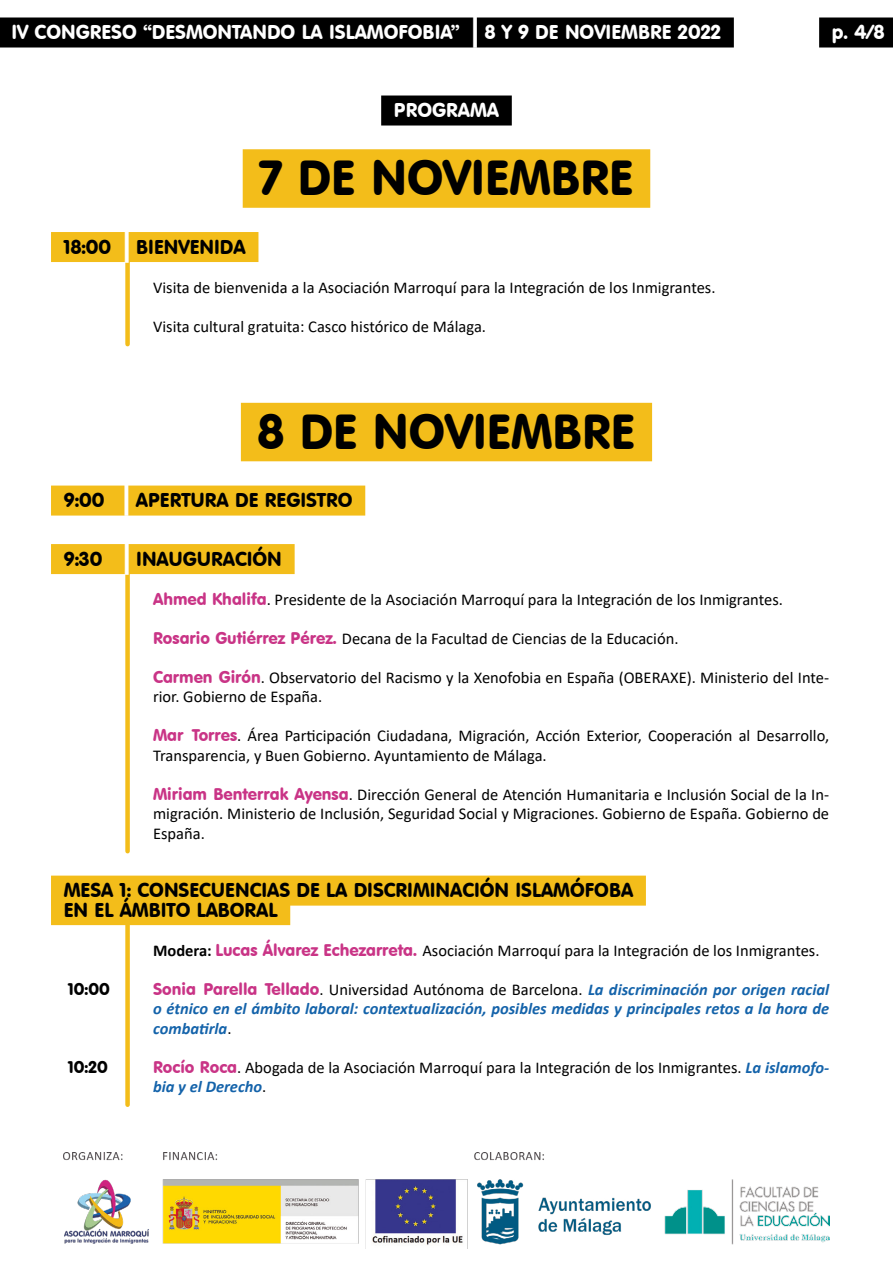
<style>
.page{position:relative;width:893px;height:1263px;background:#fff}
.page>*{position:absolute;margin:0;border:0;box-sizing:border-box;transform-origin:0 0}
.t1{font:48px "VAG Rounded BT";color:#000}
.t2{font:19.5px/19.5px "VAG Rounded BT";color:#000}
.t3{font:19.5px "VAG Rounded BT";color:#fff}
.t4{font:16.5px/19.5px "Calibri";color:#000}
.t5{font:italic 700 16.5px/19.5px "Calibri";color:#1463aa;text-align:justify}
.t6{font:16.5px "VAG Rounded BT";color:#000}
.s1{font-size:37.5px}
.s2{font-size:37.5px;color:#fff}
.s3{font-family:"VAG Rounded BT";color:#c93486}
.s4{font-weight:700}
.s5{font-family:"VAG Rounded BT";font-weight:400;font-style:normal;color:#c93486}
.s6{font-weight:400;font-style:normal;color:#000}
.s7{font-weight:700;font-style:italic;color:#1463aa}
</style>
<div class="page">
<div style="left:819px;top:18px;width:74px;height:30px;background:#000"></div>
<div style="left:0;top:18px;width:734px;height:30px;background:#000"></div>
<div style="left:381px;top:96px;width:131px;height:30px;background:#000"></div>
<div style="left:243px;top:149px;width:407px;height:59px;background:#f3bd1a"></div>
<div style="left:51px;top:232px;width:207px;height:30px;background:#f3bd1a"></div>
<div style="left:125px;top:255px;width:5px;height:89px;background:#f3bd1a"></div>
<div style="left:241px;top:403px;width:411px;height:58px;background:#f3bd1a"></div>
<div style="left:51px;top:486px;width:314px;height:30px;background:#f3bd1a"></div>
<div style="left:51px;top:544px;width:244px;height:30px;background:#f3bd1a"></div>
<div style="left:125px;top:566px;width:5px;height:285px;background:#f3bd1a"></div>
<div style="left:51px;top:876px;width:595px;height:30px;background:#f3bd1a"></div>
<div style="left:51px;top:895px;width:239px;height:30px;background:#f3bd1a"></div>
<div style="left:125px;top:917px;width:5px;height:188px;background:#f3bd1a"></div>
<img style="left:63px;top:1152px;width:767px;height:96px">
<p class="t3" style="left:11px;top:20px;width:711px">IV CONGRESO “DESMONTANDO LA ISLAMOFOBIA” <span class="s1">|</span>8 Y 9 DE NOVIEMBRE 2022</p>
<p class="t3" style="left:394px;top:98px;width:107px">PROGRAMA</p>
<h1 class="t1" style="left:260px;top:148px;width:375px">7 DE NOVIEMBRE</h1>
<p class="t2" style="left:64px;top:236px;width:183px">18:00 <span class="s2">|</span>BIENVENIDA</p>
<p class="t4" style="left:153px;top:277px;width:564px">Visita de bienvenida a la Asociación Marroquí para la Integración de los Inmigrantes.</p>
<p class="t4" style="left:153px;top:316px;width:334px">Visita cultural gratuita: Casco histórico de Málaga.</p>
<p class="t3" style="left:832px;top:20px;width:54px">p. 4/8</p>
<h1 class="t1" style="left:258px;top:401px;width:379px">8 DE NOVIEMBRE</h1>
<p class="t2" style="left:64px;top:490px;width:290px">9:00 <span class="s2">|</span>APERTURA DE REGISTRO</p>
<p class="t2" style="left:64px;top:548px;width:220px">9:30 <span class="s2">|</span>INAUGURACIÓN</p>
<p class="t4" style="left:153px;top:589px;width:631px"><span class="s3">Ahmed Khalifa</span>. Presidente de la Asociación Marroquí para la Integración de los Inmigrantes.</p>
<p class="t4" style="left:153px;top:628px;width:527px"><span class="s3">Rosario Gutiérrez Pérez.</span> Decana de la Facultad de Ciencias de la Educación.</p>
<p class="t4" style="left:153px;top:667px;width:678px"><span class="s3">Carmen Girón</span>. Observatorio del Racismo y la Xenofobia en España (OBERAXE). Ministerio del Inte&shy;rior. Gobierno de España.</p>
<p class="t4" style="left:153px;top:725px;width:678px"><span class="s3">Mar Torres</span>. Área Participación Ciudadana, Migración, Acción Exterior, Cooperación al Desarrollo,<br>Transparencia, y Buen Gobierno. Ayuntamiento de Málaga.</p>
<p class="t4" style="left:153px;top:784px;width:678px;text-align:justify"><span class="s3">Miriam Benterrak Ayensa</span>. Dirección General de Atención Humanitaria e Inclusión Social de la In&shy;migración. Ministerio de Inclusión, Seguridad Social y Migraciones. Gobierno de España. Gobierno de España.</p>
<p class="t2" style="left:64px;top:880px;width:571px">MESA 1: CONSECUENCIAS DE LA DISCRIMINACIÓN ISLAMÓFOBA<br>EN EL ÁMBITO LABORAL</p>
<p class="t4" style="left:153px;top:940px;width:668px"><span class="s4">Modera:</span> <span class="s3">Lucas Álvarez Echezarreta.</span> Asociación Marroquí para la Integración de los Inmigrantes.</p>
<p class="t6" style="left:68px;top:978px;width:43px">10:00</p>
<p class="t5" style="left:153px;top:979px;width:678px"><span class="s5">Sonia Parella Tellado</span><span class="s6">. Universidad Autónoma de Barcelona.</span> La discriminación por origen racial o étnico en el ámbito laboral: contextualización, posibles medidas y principales retos a la hora de combatirla<span class="s6">.</span></p>
<p class="t6" style="left:68px;top:1056px;width:41px">10:20</p>
<p class="t4" style="left:153px;top:1057px;width:678px"><span class="s3">Rocío Roca</span>. Abogada de la Asociación Marroquí para la Integración de los Inmigrantes. <span class="s7">La islamofo&shy;bia y el Derecho</span>.</p>
</div>
